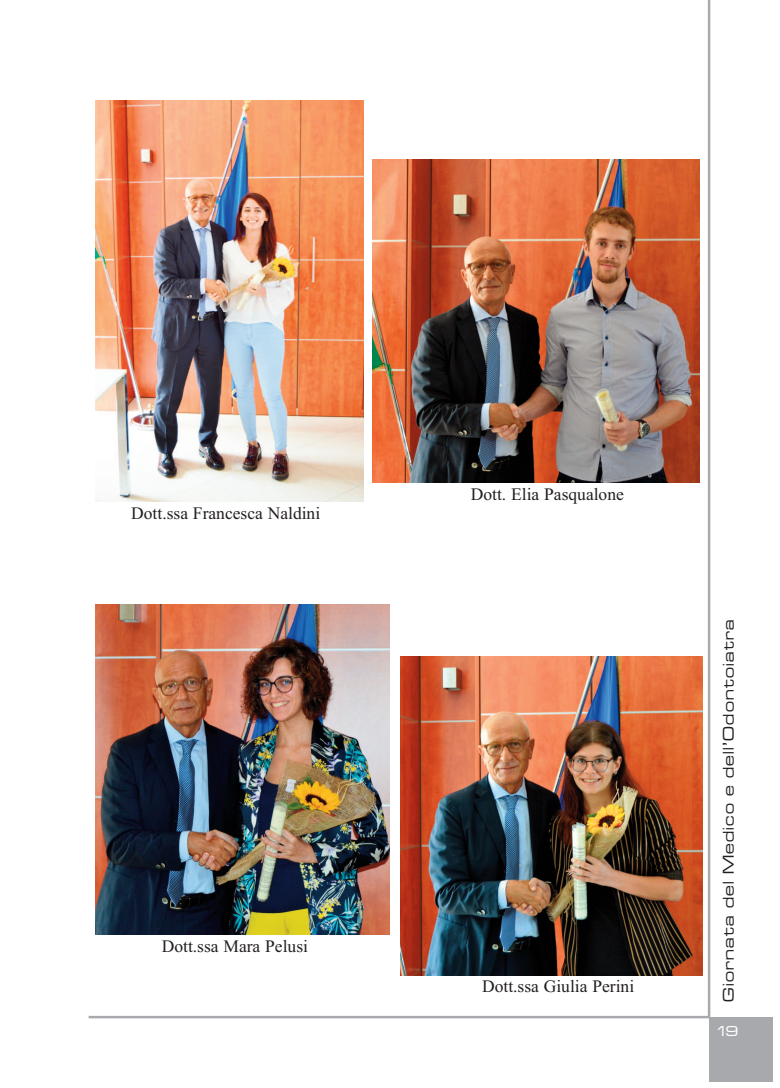
<style>
.page{position:relative;width:780px;height:1088px;background:#fff}
.page>*{position:absolute;margin:0;border:0;box-sizing:border-box;transform-origin:0 0}
.t1{font:17.5px "Times New Roman";color:#231f20}
.t2{font:16.25px "Microgramma D Medi Exte";letter-spacing:.085em;color:#231f20}
.t3{font:15px "Microgramma D Medi Exte";color:#fff}
</style>
<div class="page">
<div style="left:709px;top:1017px;width:63px;height:65px;background:#a8a9ad"></div>
<hr style="left:89px;top:1016px;width:620px;height:2px;background:#a8a9ad">
<hr style="left:707px;top:0;width:3px;height:1017px;background:#a8a9ad">
<img style="left:96px;top:100px;width:267px;height:402px">
<img style="left:372px;top:159px;width:327px;height:323px">
<img style="left:96px;top:604px;width:294px;height:330px">
<img style="left:400px;top:656px;width:302px;height:319px">
<p class="t1" style="left:131px;top:502px;width:190px">Dott.ssa Francesca Naldini</p>
<p class="t1" style="left:162px;top:936px;width:148px">Dott.ssa Mara Pelusi</p>
<p class="t1" style="left:471px;top:484px;width:155px">Dott. Elia Pasqualone</p>
<p class="t1" style="left:482px;top:976px;width:154px">Dott.ssa Giulia Perini</p>
<p class="t2" style="left:718px;top:1002px;width:383px;rotate:-90deg">Giornata del Medico e dell’Odontoiatra</p>
<p class="t3" style="left:715px;top:1022px;width:25px">19</p>
</div>
